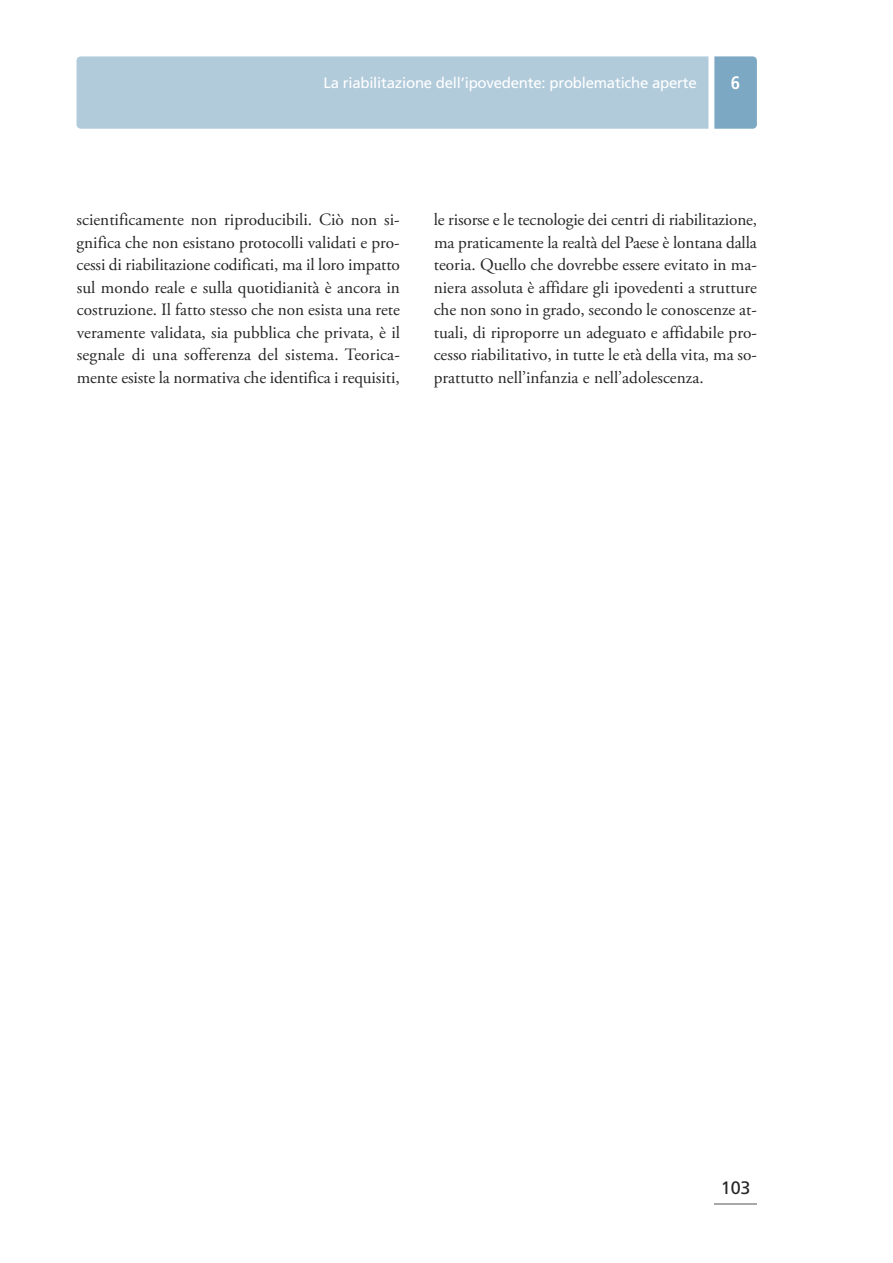
<style>
.page{position:relative;width:893px;height:1263px;background:#fff}
.page>*{position:absolute;margin:0;border:0;box-sizing:border-box;transform-origin:0 0}
.t1{font:18px "Frutiger";color:#272627}
.t2{font:700 condensed 18px "Frutiger";color:#fff}
.t3{font:17.25px/22.5px "Adobe Garamond Pro";color:#272627;text-align:justify}
.t4{font:15px "Frutiger";letter-spacing:-.015em;color:#fff}
</style>
<div class="page">
<div style="left:77px;top:56px;width:631px;height:73px;background:#b1cbdb"></div>
<svg style="left:714px;top:56px;width:43px;height:73px;background:#7ea9c4"></svg>
<hr style="left:714px;top:1204px;width:43px;height:1px;background:#a9a8a9">
<p class="t4" style="left:323px;top:77px;width:375px">La riabilitazione dell’ipovedente: problematiche aperte</p>
<p class="t2" style="left:731px;top:76px;width:11px">6</p>
<p class="t3" style="left:77px;top:210px;width:325px">scientificamente non riproducibili. Ciò non si&shy;gnifica che non esistano protocolli validati e pro&shy;cessi di riabilitazione codificati, ma il loro impatto sul mondo reale e sulla quotidianità è ancora in costruzione. Il fatto stesso che non esista una rete veramente validata, sia pubblica che privata, è il segnale di una sofferenza del sistema. Teorica&shy;mente esiste la normativa che identifica i requisiti,</p>
<p class="t3" style="left:434px;top:210px;width:325px">le risorse e le tecnologie dei centri di riabilitazione, ma praticamente la realtà del Paese è lontana dalla teoria. Quello che dovrebbe essere evitato in ma&shy;niera assoluta è affidare gli ipovedenti a strutture che non sono in grado, secondo le conoscenze at&shy;tuali, di riproporre un adeguato e affidabile pro&shy;cesso riabilitativo, in tutte le età della vita, ma so&shy;prattutto nell’infanzia e nell’adolescenza.</p>
<p class="t1" style="left:721px;top:1180px;width:31px">103</p>
</div>
